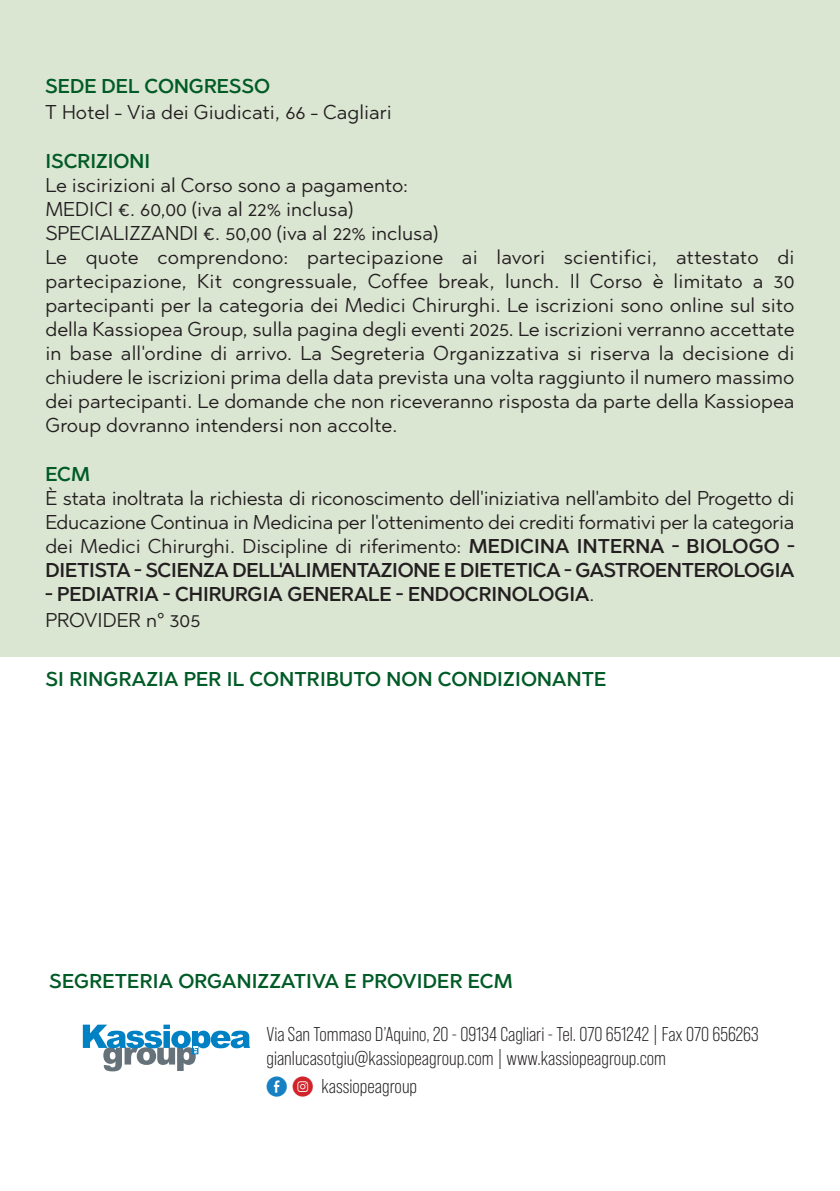
<style>
.page{position:relative;width:840px;height:1191px;background:#fff}
.page>*{position:absolute;margin:0;border:0;box-sizing:border-box;transform-origin:0 0}
.t1{font:20px/24px "Abrade";color:#231f20}
.t2{font:20px/24px "Bebas Neue Pro";color:#231f20}
.t3{font:600 20px "Abrade";letter-spacing:.01em;color:#005b26}
.t4{font:600 20px/25.2px "Abrade";letter-spacing:-.005em;color:#231f20}
.s1{font-weight:600}
.s2{font-weight:400}
.s3{font-family:"Social Media Circled";color:#1680c2}
.s4{font-family:"Social Media Circled";color:#d1232a}
</style>
<div class="page">
<div style="left:0;top:0;width:839px;height:656px;background:#dae5d2"></div>
<svg style="left:83px;top:1024px;width:167px;height:47px"></svg>
<p class="t3" style="left:45px;top:73px;width:226px">SEDE DEL CONGRESSO</p>
<p class="t1" style="left:45px;top:99px;width:348px">T Hotel - Via dei Giudicati, 66 - Cagliari</p>
<p class="t3" style="left:45px;top:148px;width:106px">ISCRIZIONI</p>
<p class="t1" style="left:45px;top:172px;width:750px">Le iscirizioni al Corso sono a pagamento:<br>MEDICI €. 60,00 (iva al 22% inclusa)<br>SPECIALIZZANDI €. 50,00 (iva al 22% inclusa)<br>Le quote comprendono: partecipazione ai lavori scientifici, attestato di partecipazione, Kit congressuale, Coffee break, lunch. Il Corso è limitato a 30 partecipanti per la categoria dei Medici Chirurghi. Le iscrizioni sono online sul sito della Kassiopea Group, sulla pagina degli eventi 2025. Le iscrizioni verranno accettate in base all'ordine di arrivo. La Segreteria Organizzativa si riserva la decisione di chiudere le iscrizioni prima della data prevista una volta raggiunto il numero massimo dei partecipanti. Le domande che non riceveranno risposta da parte della Kassiopea Group dovranno intendersi non accolte.</p>
<p class="t3" style="left:45px;top:461px;width:46px">ECM</p>
<p class="t1" style="left:45px;top:486px;width:750px;text-align:justify">È stata inoltrata la richiesta di riconoscimento dell'iniziativa nell'ambito del Progetto di Educazione Continua in Medicina per l'ottenimento dei crediti formativi per la categoria dei Medici Chirurghi. Discipline di riferimento: <span class="s1">MEDICINA INTERNA - BIOLOGO - DIETISTA - SCIENZA DELL'ALIMENTAZIONE E DIETETICA - GASTROENTEROLOGIA</span></p>
<p class="t4" style="left:45px;top:581px;width:550px">- PEDIATRIA - CHIRURGIA GENERALE - ENDOCRINOLOGIA<span class="s2">.<br>PROVIDER n° 305</span></p>
<p class="t3" style="left:45px;top:665px;width:562px">SI RINGRAZIA PER IL CONTRIBUTO NON CONDIZIONANTE</p>
<p class="t3" style="left:49px;top:967px;width:465px">SEGRETERIA ORGANIZZATIVA E PROVIDER ECM</p>
<p class="t2" style="left:266px;top:1023px;width:493px">Via San Tommaso D’Aquino, 20 - 09134 Cagliari - Tel. 070 651242 | Fax 070 656263 gianlucasotgiu@kassiopeagroup.com | www.kassiopeagroup.com</p>
<p class="t2" style="left:266px;top:1075px;width:152px"><span class="s3">E</span> <span class="s4">Q</span> kassiopeagroup</p>
</div>
